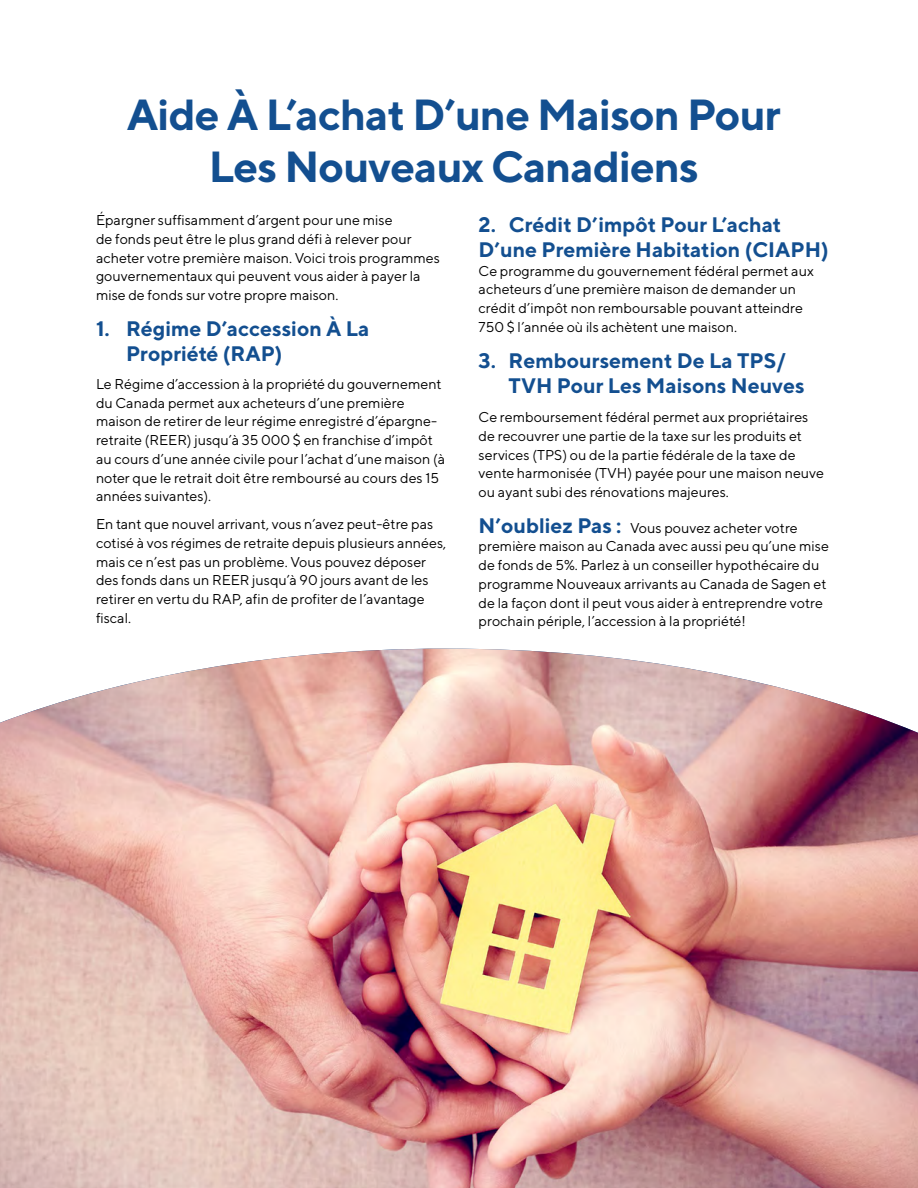
<style>
.page{position:relative;width:918px;height:1188px;background:#fff}
.page>*{position:absolute;margin:0;border:0;box-sizing:border-box;transform-origin:0 0}
.t1{font:700 43.5px/52.2px "TT Norms";letter-spacing:-.02em;color:#134f90;text-align:center}
.t2{font:700 21px/25.2px "TT Norms";color:#134f90}
.t3{font:14.25px/18.8px "TT Norms";color:#000}
.s1{font-weight:700;font-size:21px;color:#134f90}
</style>
<div class="page">
<img style="left:0;top:649px;width:918px;height:539px">
<h1 class="t1" style="left:127px;top:88px;width:656px">Aide À L’achat D’une Maison Pour<br>Les Nouveaux Canadiens</h1>
<p class="t3" style="left:96px;top:210px;width:345px">Épargner suffisamment d’argent pour une mise<br>de fonds peut être le plus grand défi à relever pour acheter votre première maison. Voici trois programmes gouvernementaux qui peuvent vous aider à payer la mise de fonds sur votre propre maison.</p>
<h2 class="t2" style="left:126px;top:315px;width:245px;text-indent:-30px">1. Régime D’accession À La<br>Propriété (RAP)</h2>
<p class="t3" style="left:96px;top:374px;width:351px">Le Régime d’accession à la propriété du gouvernement du Canada permet aux acheteurs d’une première maison de retirer de leur régime enregistré d’épargne&shy;retraite (REER) jusqu’à 35 000 $ en franchise d’impôt au cours d’une année civile pour l’achat d’une maison (à noter que le retrait doit être remboursé au cours des 15 années suivantes).</p>
<p class="t3" style="left:96px;top:514px;width:352px">En tant que nouvel arrivant, vous n’avez peut-être pas cotisé à vos régimes de retraite depuis plusieurs années, mais ce n’est pas un problème. Vous pouvez déposer des fonds dans un REER jusqu’à 90 jours avant de les retirer en vertu du RAP, afin de profiter de l’avantage fiscal.</p>
<h2 class="t2" style="left:479px;top:211px;width:352px">2. Crédit D’impôt Pour L’achat<br>D’une Première Habitation (CIAPH)</h2>
<p class="t3" style="left:479px;top:261px;width:337px">Ce programme du gouvernement fédéral permet aux acheteurs d’une première maison de demander un crédit d’impôt non remboursable pouvant atteindre 750 $ l’année où ils achètent une maison.</p>
<h2 class="t2" style="left:509px;top:347px;width:298px;text-indent:-30px">3. Remboursement De La TPS/<br>TVH Pour Les Maisons Neuves</h2>
<p class="t3" style="left:479px;top:407px;width:347px">Ce remboursement fédéral permet aux propriétaires de recouvrer une partie de la taxe sur les produits et services (TPS) ou de la partie fédérale de la taxe de vente harmonisée (TVH) payée pour une maison neuve ou ayant subi des rénovations majeures.</p>
<p class="t3" style="left:479px;top:518px;width:352px"><span class="s1">N’oubliez Pas :</span> Vous pouvez acheter votre première maison au Canada avec aussi peu qu’une mise de fonds de 5%. Parlez à un conseiller hypothécaire du programme Nouveaux arrivants au Canada de Sagen et de la façon dont il peut vous aider à entreprendre votre prochain périple, l’accession à la propriété!</p>
</div>
